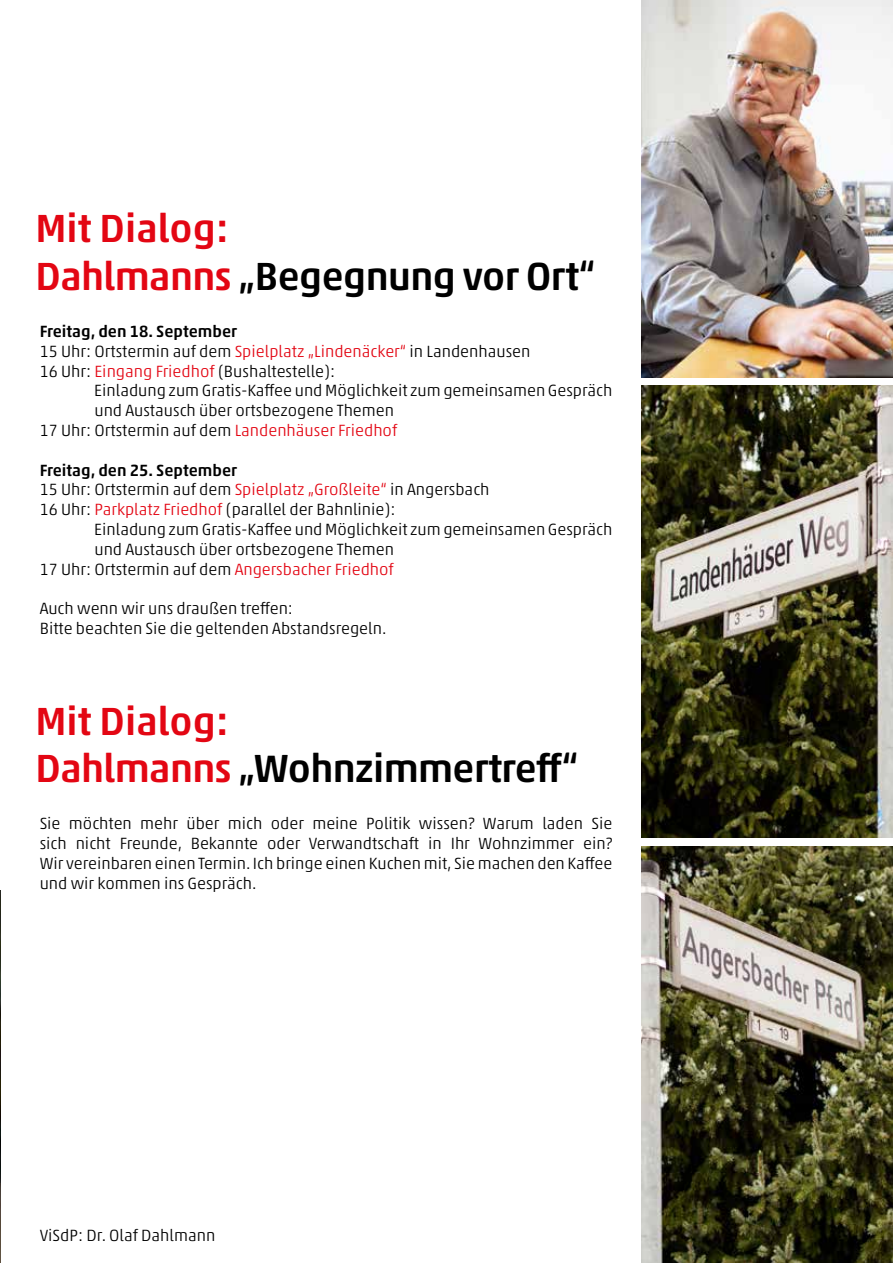
<style>
.page{position:relative;width:893px;height:1263px;background:#fff}
.page>*{position:absolute;margin:0;border:0;box-sizing:border-box;transform-origin:0 0}
.t1{font:500 39.75px/47.8px "Akko Std";letter-spacing:-.015em;color:#e30613}
.t2{font:300 16.5px/19.8px "Akko Pro";color:#000}
.t3{font:500 16.5px "Akko Std";color:#000}
.s1{color:#000}
.s2{color:#e30613}
</style>
<div class="page">
<img style="left:0;top:891px;width:1px;height:372px">
<img style="left:642px;top:386px;width:251px;height:452px">
<img style="left:642px;top:0;width:251px;height:377px">
<img style="left:642px;top:846px;width:251px;height:417px">
<h1 class="t1" style="left:35px;top:204px;width:562px">Mit Dialog:<br>Dahlmanns <span class="s1">„Begegnung vor Ort“</span></h1>
<p class="t3" style="left:40px;top:321px;width:199px">Freitag, den 18. September</p>
<p class="t2" style="left:40px;top:341px;width:492px">15 Uhr: Ortstermin auf dem <span class="s2">Spielplatz „Lindenäcker“</span> in Landenhausen<br>16 Uhr: <span class="s2">Eingang Friedhof</span> (Bushaltestelle):</p>
<p class="t2" style="left:94px;top:381px;width:520px">Einladung zum Gratis-Kaffee und Möglichkeit zum gemeinsamen Gespräch</p>
<p class="t2" style="left:94px;top:400px;width:301px">und Austausch über ortsbezogene Themen</p>
<p class="t2" style="left:40px;top:420px;width:359px">17 Uhr: Ortstermin auf dem <span class="s2">Landenhäuser Friedhof</span></p>
<p class="t3" style="left:40px;top:460px;width:199px">Freitag, den 25. September</p>
<p class="t2" style="left:40px;top:480px;width:451px">15 Uhr: Ortstermin auf dem <span class="s2">Spielplatz „Großleite“</span> in Angersbach<br>16 Uhr: <span class="s2">Parkplatz Friedhof</span> (parallel der Bahnlinie):</p>
<p class="t2" style="left:94px;top:519px;width:520px">Einladung zum Gratis-Kaffee und Möglichkeit zum gemeinsamen Gespräch</p>
<p class="t2" style="left:94px;top:539px;width:301px">und Austausch über ortsbezogene Themen</p>
<p class="t2" style="left:40px;top:559px;width:356px">17 Uhr: Ortstermin auf dem <span class="s2">Angersbacher Friedhof</span></p>
<p class="t2" style="left:40px;top:598px;width:348px">Auch wenn wir uns draußen treffen:<br>Bitte beachten Sie die geltenden Abstandsregeln.</p>
<h1 class="t1" style="left:35px;top:696px;width:545px">Mit Dialog:<br>Dahlmanns <span class="s1">„Wohnzimmertreff“</span></h1>
<p class="t2" style="left:40px;top:814px;width:574px;text-align:justify">Sie möchten mehr über mich oder meine Politik wissen? Warum laden Sie sich nicht Freunde, Bekannte oder Verwandtschaft in Ihr Wohnzimmer ein?<br>Wir vereinbaren einen Termin. Ich bringe einen Kuchen mit, Sie machen den Kaffee und wir kommen ins Gespräch.</p>
<p class="t2" style="left:40px;top:1225px;width:177px">ViSdP: Dr. Olaf Dahlmann</p>
</div>
